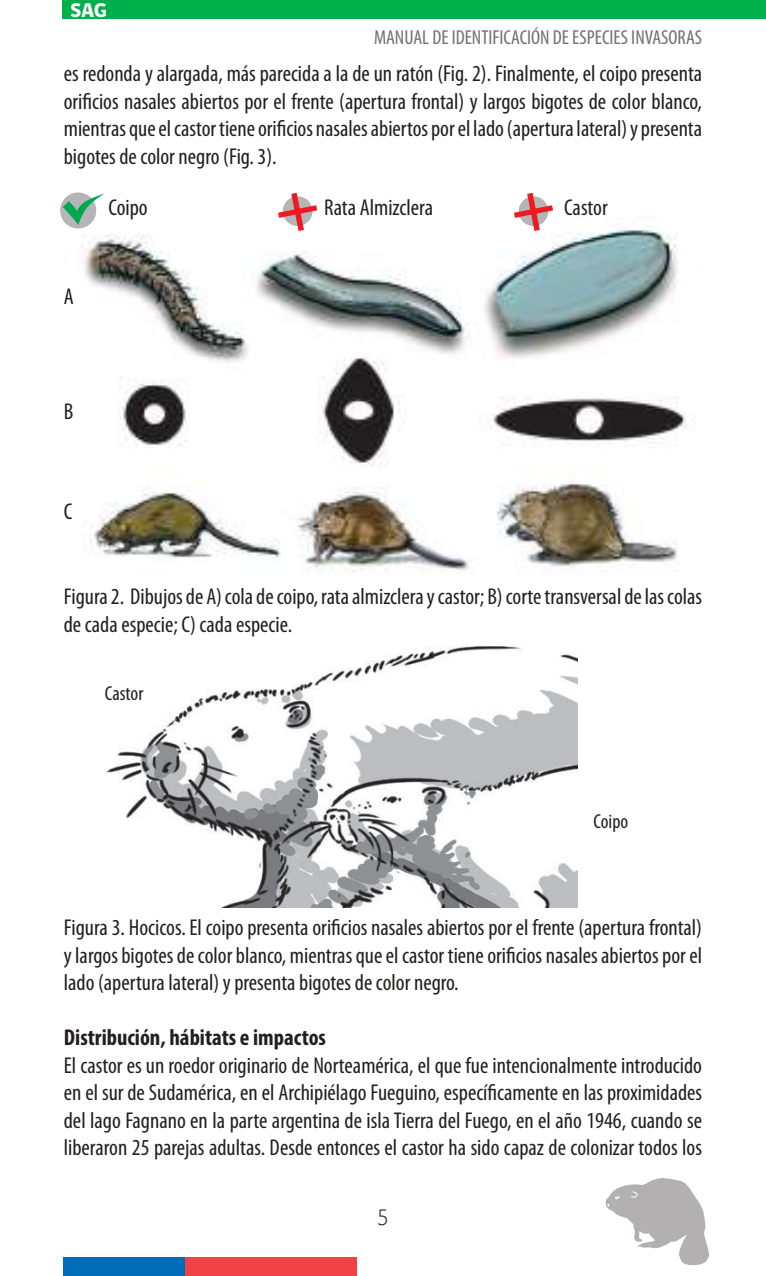
<style>
.page{position:relative;width:766px;height:1276px;background:#fff}
.page>*{position:absolute;margin:0;border:0;box-sizing:border-box;transform-origin:0 0}
.t1{font:condensed 22.95px/27.4px "Myriad Pro";color:#241f1f;text-align:justify}
.t2{font:700 condensed 22.95px "Myriad Pro";color:#241f1f}
.t3{font:300 22.5px "Gill Sans";color:#241f1f}
.t4{font:condensed 20.25px "Myriad Pro";color:#717072}
.t5{font:condensed 20.25px "Myriad Pro";color:#241f1f}
.t6{font:800 20.25px "gob CL";color:#fff}
</style>
<div class="page">
<svg style="left:605px;top:1178px;width:104px;height:87px"></svg>
<div style="left:62px;top:0;width:703px;height:19px;background:#00b14b"></div>
<div style="left:185px;top:1256px;width:172px;height:20px;background:#f24145"></div>
<div style="left:64px;top:1256px;width:121px;height:20px;background:#006cb8"></div>
<img style="left:105px;top:646px;width:472px;height:261px">
<img style="left:68px;top:217px;width:621px;height:357px">
<div style="left:60px;top:192px;width:36px;height:36px;background:#b5b5b6;border-radius:50%"></div>
<svg style="left:63px;top:193px;width:42px;height:32px"></svg>
<svg style="left:277px;top:192px;width:41px;height:40px"></svg>
<svg style="left:513px;top:192px;width:40px;height:40px"></svg>
<p class="t6" style="left:70px;top:-4px;width:38px">SAG</p>
<p class="t4" style="left:374px;top:25px;width:329px">MANUAL DE IDENTIFICACIÓN DE ESPECIES INVASORAS</p>
<p class="t1" style="left:64px;top:59px;width:639px">es redonda y alargada, más parecida a la de un ratón (Fig. 2). Finalmente, el coipo presenta orificios nasales abiertos por el frente (apertura frontal) y largos bigotes de color blanco, mientras que el castor tiene orificios nasales abiertos por el lado (apertura lateral) y presenta bigotes de color negro (Fig. 3).</p>
<p class="t1" style="left:64px;top:282px;width:11px">A</p>
<p class="t1" style="left:108px;top:193px;width:41px">Coipo</p>
<p class="t1" style="left:324px;top:193px;width:110px">Rata Almizclera</p>
<p class="t1" style="left:564px;top:193px;width:45px">Castor</p>
<p class="t1" style="left:64px;top:397px;width:11px">B</p>
<p class="t1" style="left:64px;top:497px;width:10px">C</p>
<p class="t1" style="left:64px;top:583px;width:639px">Figura 2. Dibujos de A) cola de coipo, rata almizclera y castor; B) corte transversal de las colas de cada especie; C) cada especie.</p>
<p class="t5" style="left:105px;top:681px;width:40px">Castor</p>
<p class="t5" style="left:593px;top:809px;width:36px">Coipo</p>
<p class="t1" style="left:64px;top:913px;width:639px">Figura 3. Hocicos. El coipo presenta orificios nasales abiertos por el frente (apertura frontal) y largos bigotes de color blanco, mientras que el castor tiene orificios nasales abiertos por el lado (apertura lateral) y presenta bigotes de color negro.</p>
<p class="t2" style="left:64px;top:1023px;width:264px">Distribución, hábitats e impactos</p>
<p class="t1" style="left:64px;top:1051px;width:639px">El castor es un roedor originario de Norteamérica, el que fue intencionalmente introducido en el sur de Sudamérica, en el Archipiélago Fueguino, específicamente en las proximidades del lago Fagnano en la parte argentina de isla Tierra del Fuego, en el año 1946, cuando se liberaron 25 parejas adultas. Desde entonces el castor ha sido capaz de colonizar todos los</p>
<p class="t3" style="left:377px;top:1204px;width:13px">5</p>
</div>
